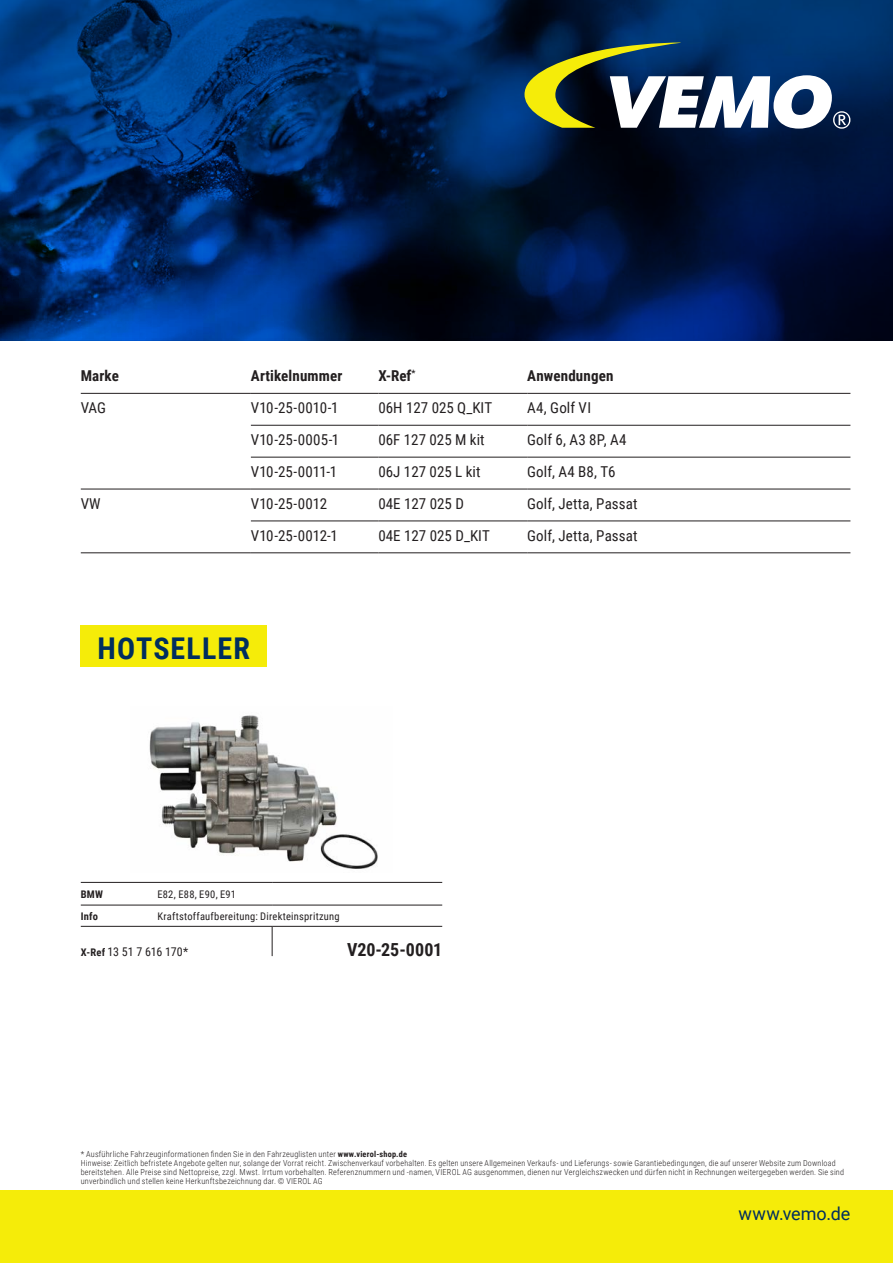
<style>
.page{position:relative;width:893px;height:1263px;background:#fff}
.page>*{position:absolute;margin:0;border:0;box-sizing:border-box;transform-origin:0 0}
.t1{font:700 30px "Roboto Condensed";letter-spacing:.035em;color:#002e5e}
.t2{font:18px "Roboto";color:#002e5e}
.t3{font:700 18px "Roboto Condensed";color:#231f20}
.t4{font:15px "Roboto Condensed";color:#231f20}
.t5{font:700 15px "Roboto Condensed";letter-spacing:.01em;color:#231f20}
.t6{font:12px "Roboto Condensed";letter-spacing:-.025em;color:#231f20}
.t7{font:10.5px "Roboto Condensed";letter-spacing:.025em;color:#231f20}
.t8{font:700 10.5px "Roboto Condensed";letter-spacing:.025em;color:#231f20}
.t9{font:300 8.25px/9px "Roboto Condensed";letter-spacing:.025em;color:#231f20}
.s1{font-weight:700;font-size:10.5px}
.s2{font-weight:700}
</style>
<div class="page">
<svg style="left:0;top:0;width:893px;height:340px;background:#002357"></svg>
<svg style="left:524px;top:43px;width:326px;height:86px"></svg>
<div style="left:0;top:1191px;width:893px;height:72px;background:#f5ec09"></div>
<img style="left:149px;top:715px;width:229px;height:154px">
<hr style="left:81px;top:882px;width:191px;height:1px;background:#231f20">
<hr style="left:272px;top:882px;width:170px;height:1px;background:#231f20">
<hr style="left:81px;top:905px;width:191px;height:1px;background:#231f20">
<hr style="left:272px;top:905px;width:170px;height:1px;background:#231f20">
<hr style="left:81px;top:926px;width:191px;height:1px;background:#231f20">
<hr style="left:272px;top:926px;width:170px;height:1px;background:#231f20">
<hr style="left:272px;top:926px;width:1px;height:30px;background:#231f20">
<div style="left:80px;top:625px;width:187px;height:42px;background:#f5ec09"></div>
<hr style="left:81px;top:489px;width:170px;height:1px;background:#231f20">
<hr style="left:81px;top:553px;width:170px;height:1px;background:#231f20">
<hr style="left:81px;top:393px;width:170px;height:1px;background:#231f20">
<hr style="left:251px;top:393px;width:127px;height:1px;background:#231f20">
<hr style="left:378px;top:393px;width:149px;height:1px;background:#231f20">
<hr style="left:527px;top:393px;width:323px;height:1px;background:#231f20">
<hr style="left:251px;top:425px;width:127px;height:1px;background:#231f20">
<hr style="left:378px;top:425px;width:149px;height:1px;background:#231f20">
<hr style="left:527px;top:425px;width:323px;height:1px;background:#231f20">
<hr style="left:251px;top:457px;width:127px;height:1px;background:#231f20">
<hr style="left:378px;top:457px;width:149px;height:1px;background:#231f20">
<hr style="left:527px;top:457px;width:323px;height:1px;background:#231f20">
<hr style="left:251px;top:489px;width:127px;height:1px;background:#231f20">
<hr style="left:378px;top:489px;width:149px;height:1px;background:#231f20">
<hr style="left:527px;top:489px;width:323px;height:1px;background:#231f20">
<hr style="left:251px;top:521px;width:127px;height:1px;background:#231f20">
<hr style="left:378px;top:521px;width:149px;height:1px;background:#231f20">
<hr style="left:527px;top:521px;width:323px;height:1px;background:#231f20">
<hr style="left:251px;top:553px;width:127px;height:1px;background:#231f20">
<hr style="left:378px;top:553px;width:149px;height:1px;background:#231f20">
<hr style="left:527px;top:553px;width:323px;height:1px;background:#231f20">
<h3 class="t5" style="left:81px;top:366px;width:40px">Marke</h3>
<h3 class="t5" style="left:251px;top:366px;width:93px">Artikelnummer</h3>
<h3 class="t5" style="left:378px;top:366px;width:39px">X-Ref<sup>*</sup></h3>
<h3 class="t5" style="left:527px;top:366px;width:88px">Anwendungen</h3>
<h3 class="t4" style="left:81px;top:397px;width:27px">VAG</h3>
<h3 class="t4" style="left:251px;top:397px;width:89px">V10-25-0010-1</h3>
<h3 class="t4" style="left:378px;top:397px;width:115px">06H 127 025 Q_KIT</h3>
<h3 class="t4" style="left:527px;top:397px;width:65px">A4, Golf VI</h3>
<h3 class="t4" style="left:251px;top:429px;width:90px">V10-25-0005-1</h3>
<h3 class="t4" style="left:378px;top:429px;width:108px">06F 127 025 M kit</h3>
<h3 class="t4" style="left:527px;top:429px;width:101px">Golf 6, A3 8P, A4</h3>
<h3 class="t4" style="left:251px;top:461px;width:88px">V10-25-0011-1</h3>
<h3 class="t4" style="left:378px;top:461px;width:103px">06J 127 025 L kit</h3>
<h3 class="t4" style="left:527px;top:461px;width:90px">Golf, A4 B8, T6</h3>
<h3 class="t4" style="left:81px;top:493px;width:21px">VW</h3>
<h3 class="t4" style="left:251px;top:493px;width:78px">V10-25-0012</h3>
<h3 class="t4" style="left:378px;top:493px;width:87px">04E 127 025 D</h3>
<h3 class="t4" style="left:527px;top:493px;width:112px">Golf, Jetta, Passat</h3>
<h3 class="t4" style="left:251px;top:525px;width:89px">V10-25-0012-1</h3>
<h3 class="t4" style="left:378px;top:525px;width:113px">04E 127 025 D_KIT</h3>
<h3 class="t4" style="left:527px;top:525px;width:112px">Golf, Jetta, Passat</h3>
<h1 class="t1" style="left:98px;top:627px;width:154px">HOTSELLER</h1>
<p class="t8" style="left:81px;top:887px;width:24px">BMW</p>
<p class="t7" style="left:157px;top:887px;width:80px">E82, E88, E90, E91</p>
<p class="t8" style="left:81px;top:909px;width:19px">Info</p>
<p class="t7" style="left:157px;top:909px;width:184px">Kraftstoffaufbereitung: Direkteinspritzung</p>
<h3 class="t6" style="left:81px;top:943px;width:109px"><span class="s1">X-Ref</span> 13 51 7 616 170*</h3>
<h2 class="t3" style="left:347px;top:937px;width:97px">V20-25-0001</h2>
<p class="t9" style="left:81px;top:1149px;width:765px">* Ausführliche Fahrzeuginformationen finden Sie in den Fahrzeuglisten unter <span class="s2">www.vierol-shop.de<br></span>Hinweise: Zeitlich befristete Angebote gelten nur, solange der Vorrat reicht. Zwischenverkauf vorbehalten. Es gelten unsere Allgemeinen Verkaufs- und Lieferungs- sowie Garantiebedingungen, die auf unserer Website zum Download bereitstehen. Alle Preise sind Nettopreise, zzgl. Mwst. Irrtum vorbehalten. Referenznummern und -namen, VIEROL AG ausgenommen, dienen nur Vergleichszwecken und dürfen nicht in Rechnungen weitergegeben werden. Sie sind unverbindlich und stellen keine Herkunftsbezeichnung dar. © VIEROL AG</p>
<h2 class="t2" style="left:738px;top:1201px;width:113px">www.vemo.de</h2>
</div>
